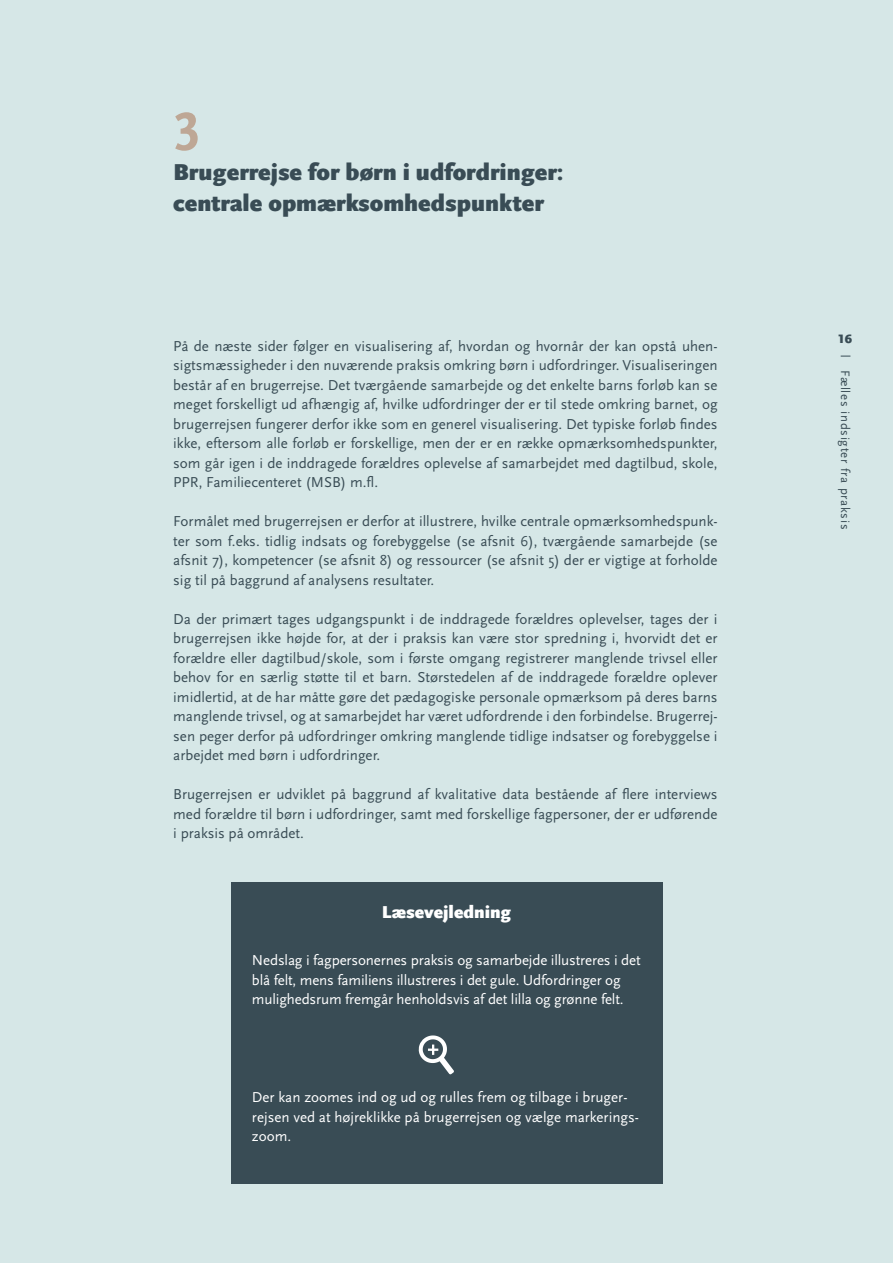
<style>
.page{position:relative;width:893px;height:1263px;background:#d6e7e7}
.page>*{position:absolute;margin:0;border:0;box-sizing:border-box;transform-origin:0 0}
.t1{font:700 57px "Scala Sans OT";color:#bea795}
.t2{font:900 24px/31px "Scala Sans OT";color:#394c55}
.t3{font:900 18px "Scala Sans OT";color:#fff}
.t4{font:15px/19.5px "Scala Sans OT";color:#394c55;text-align:justify}
.t5{font:15px/19.5px "Scala Sans OT";letter-spacing:-.01em;color:#fff}
.t6{font:12.75px "Scala Sans OT";letter-spacing:.055em;color:#394c55}
.t7{font:900 12.75px "Scala Sans OT";color:#394c55}
</style>
<div class="page">
<div style="left:231px;top:882px;width:431px;height:302px;background:#394c55"></div>
<svg style="left:418px;top:1035px;width:36px;height:39px"></svg>
<h1 class="t1" style="left:173px;top:100px;width:30px">3</h1>
<h2 class="t2" style="left:173px;top:157px;width:392px">Brugerrejse for børn i udfordringer: centrale opmærksomhedspunkter</h2>
<p class="t4" style="left:173px;top:336px;width:546px">På de næste sider følger en visualisering af, hvordan og hvornår der kan opstå uhen&shy;sigtsmæssigheder i den nuværende praksis omkring børn i udfordringer. Visualiseringen består af en brugerrejse. Det tværgående samarbejde og det enkelte barns forløb kan se meget forskelligt ud afhængig af, hvilke udfordringer der er til stede omkring barnet, og brugerrejsen fungerer derfor ikke som en generel visualisering. Det typiske forløb findes ikke, eftersom alle forløb er forskellige, men der er en række opmærksomhedspunkter, som går igen i de inddragede forældres oplevelse af samarbejdet med dagtilbud, skole, PPR, Familiecenteret (MSB) m.fl.</p>
<p class="t4" style="left:173px;top:512px;width:546px">Formålet med brugerrejsen er derfor at illustrere, hvilke centrale opmærksomhedspunk&shy;ter som f.eks. tidlig indsats og forebyggelse (se afsnit 6), tværgående samarbejde (se afsnit 7), kompetencer (se afsnit 8) og ressourcer (se afsnit 5) der er vigtige at forholde sig til på baggrund af analysens resultater.</p>
<p class="t4" style="left:173px;top:609px;width:546px">Da der primært tages udgangspunkt i de inddragede forældres oplevelser, tages der i brugerrejsen ikke højde for, at der i praksis kan være stor spredning i, hvorvidt det er forældre eller dagtilbud/skole, som i første omgang registrerer manglende trivsel eller behov for en særlig støtte til et barn. Størstedelen af de inddragede forældre oplever imidlertid, at de har måtte gøre det pædagogiske personale opmærksom på deres barns manglende trivsel, og at samarbejdet har været udfordrende i den forbindelse. Brugerrej&shy;sen peger derfor på udfordringer omkring manglende tidlige indsatser og forebyggelse i arbejdet med børn i udfordringer.</p>
<p class="t4" style="left:173px;top:785px;width:546px">Brugerrejsen er udviklet på baggrund af kvalitative data bestående af flere interviews med forældre til børn i udfordringer, samt med forskellige fagpersoner, der er udførende i praksis på området.</p>
<p class="t3" style="left:382px;top:902px;width:131px">Læsevejledning</p>
<p class="t5" style="left:252px;top:951px;width:390px">Nedslag i fagpersonernes praksis og samarbejde illustreres i det blå felt, mens familiens illustreres i det gule. Udfordringer og mulighedsrum fremgår henholdsvis af det lilla og grønne felt.</p>
<p class="t5" style="left:252px;top:1088px;width:389px">Der kan zoomes ind og ud og rulles frem og tilbage i bruger&shy;rejsen ved at højreklikke på brugerrejsen og vælge markerings&shy;zoom.</p>
<p class="t7" style="left:838px;top:332px;width:16px">16</p>
<p class="t6" style="left:852px;top:370px;width:161px;rotate:90deg">Fælles indsigter fra praksis</p>
</div>
